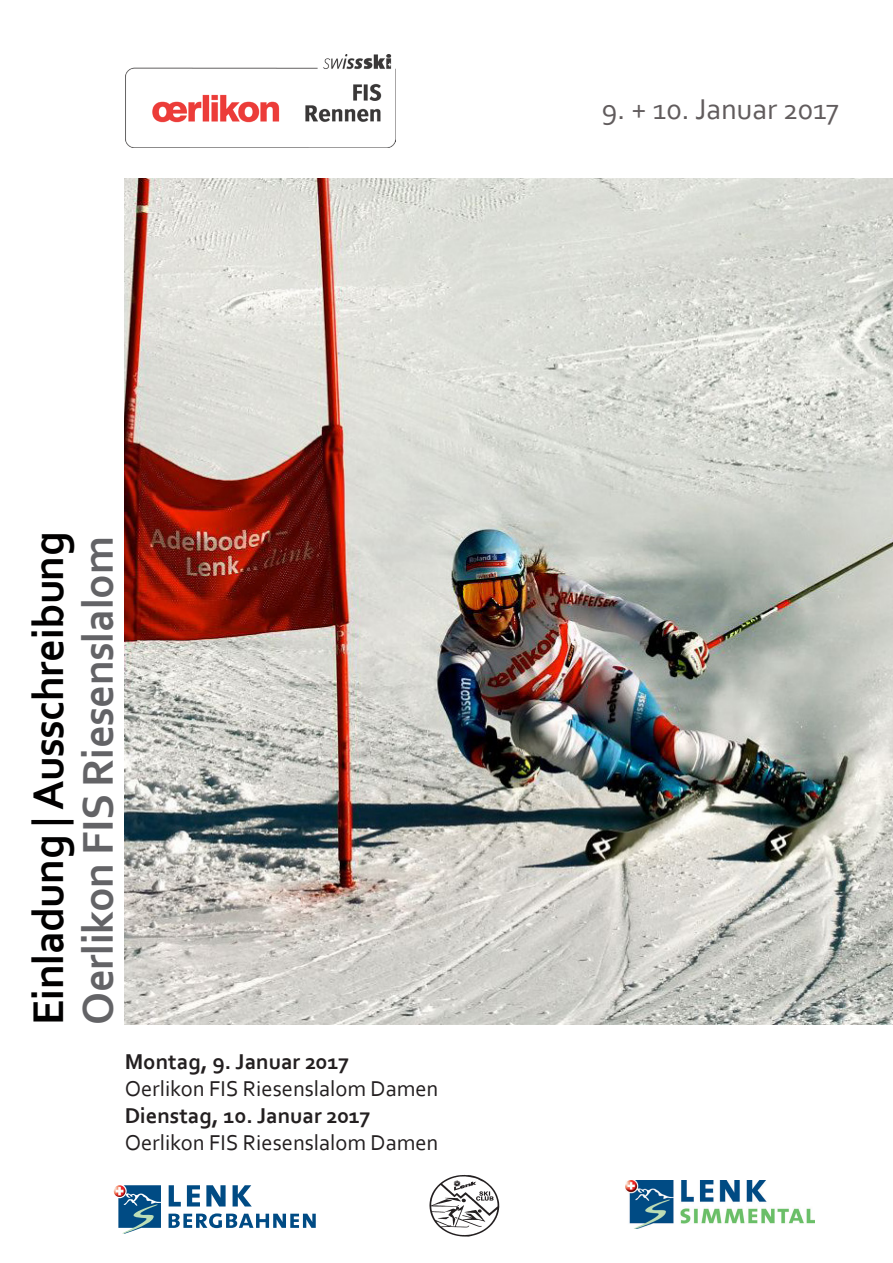
<style>
.page{position:relative;width:893px;height:1263px;background:#fff}
.page>*{position:absolute;margin:0;border:0;box-sizing:border-box;transform-origin:0 0}
.t1{font:700 45px "Corbel";letter-spacing:-.015em;color:#010000}
.t2{font:700 45px "Corbel";letter-spacing:-.015em;color:#636366}
.t3{font:30px "Corbel";color:#615c5d}
.t4{font:22.5px "Corbel";color:#231f20}
.t5{font:700 22.5px "Corbel";color:#231f20}
</style>
<div class="page">
<img style="left:125px;top:179px;width:768px;height:846px">
<img style="left:125px;top:54px;width:270px;height:94px">
<img style="left:625px;top:1180px;width:190px;height:48px">
<img style="left:429px;top:1175px;width:70px;height:62px">
<svg style="left:169px;top:1185px;width:12px;height:21px"></svg>
<svg style="left:187px;top:1185px;width:13px;height:21px"></svg>
<svg style="left:206px;top:1185px;width:20px;height:21px"></svg>
<svg style="left:233px;top:1185px;width:19px;height:21px"></svg>
<svg style="left:114px;top:1185px;width:47px;height:49px"></svg>
<svg style="left:169px;top:1213px;width:147px;height:15px"></svg>
<h1 class="t1" style="left:20px;top:1025px;width:495px;rotate:-90deg">Einladung | Ausschreibung</h1>
<h1 class="t2" style="left:70px;top:1025px;width:490px;rotate:-90deg">Oerlikon FIS Riesenslalom</h1>
<p class="t5" style="left:125px;top:1047px;width:226px">Montag, 9. Januar 2017</p>
<p class="t4" style="left:125px;top:1074px;width:315px">Oerlikon FIS Riesenslalom Damen</p>
<p class="t5" style="left:125px;top:1101px;width:247px">Dienstag, 10. Januar 2017</p>
<p class="t4" style="left:125px;top:1128px;width:315px">Oerlikon FIS Riesenslalom Damen</p>
<h2 class="t3" style="left:602px;top:90px;width:239px">9. + 10. Januar 2017</h2>
</div>
